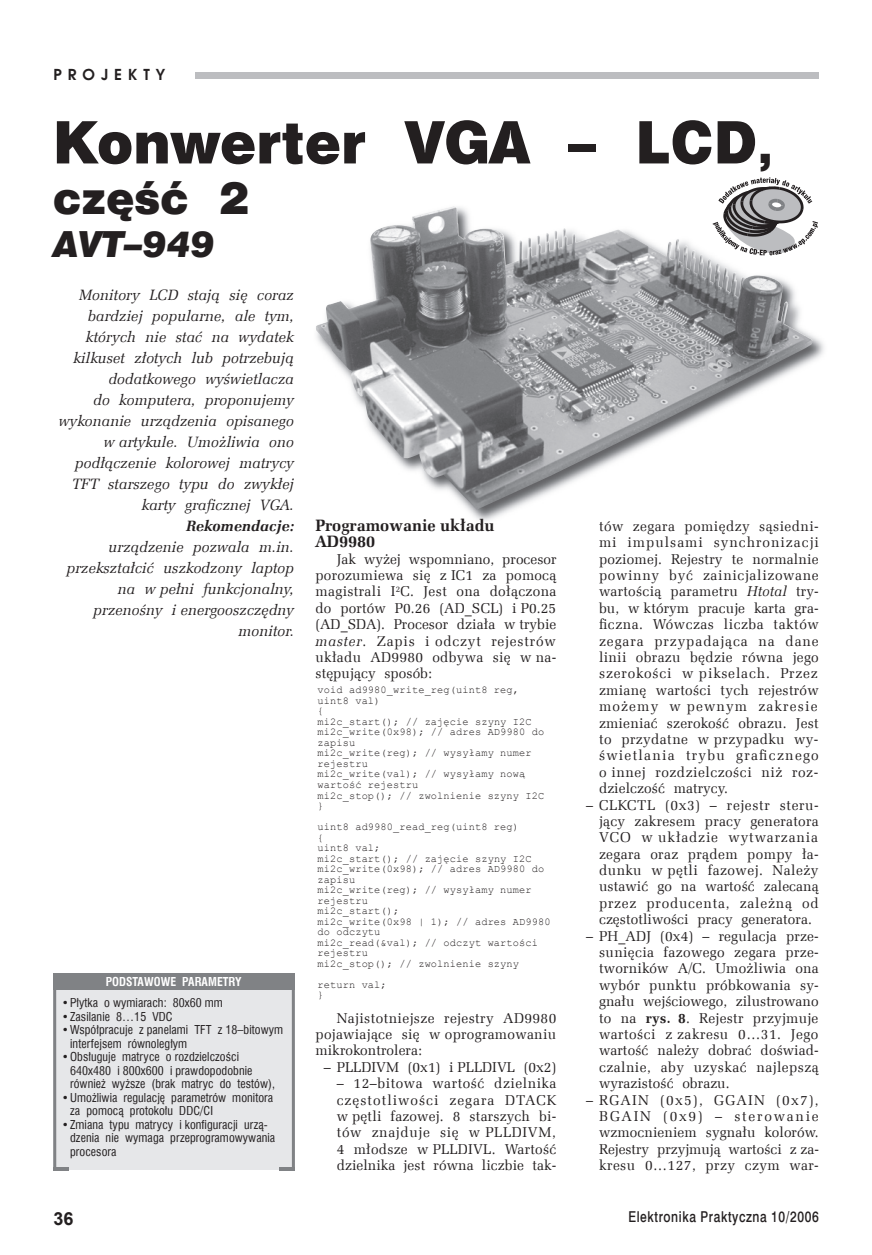
<style>
.page{position:relative;width:872px;height:1255px;background:#fff}
.page>*{position:absolute;margin:0;border:0;box-sizing:border-box;transform-origin:0 0}
.t1{font:54px "Swis 721 Blk 2 EU";letter-spacing:.005em;color:#231f20}
.t2{font:42px "Swis 721 Blk 2 EU";letter-spacing:.005em;color:#231f20}
.t3{font:italic 36px "Swis 721 Blk EU";letter-spacing:.005em;color:#231f20}
.t4{font:700 18px "Arial";color:#231f20}
.t5{font:700 16.5px/16.4px "Zapf Ellipt EU";color:#231f20}
.t6{font:italic 15px/21px "Zapf Ellipt EU";letter-spacing:.005em;color:#231f20;text-align:right}
.t7{font:15px "Swis 721 Md EU";letter-spacing:.05em;color:#231f20;scale:.8 1}
.t8{font:700 15px "Avalon";letter-spacing:.005em;color:#231f20;scale:.96 1}
.t9{font:italic 700 15px "Zapf Ellipt EU";letter-spacing:.005em;color:#231f20}
.t10{font:700 15px "Avalon";letter-spacing:.4em;color:#231f20}
.t11{font:14.25px/16.4px "Zapf Ellipt EU";letter-spacing:.01em;color:#231f20;text-align:justify}
.t12{font:12px/13.5px "Swis 721 Cn EU";letter-spacing:.005em;color:#231f20}
.t13{font:700 12px "Swis 721 Cn EU";letter-spacing:.005em;color:#fff}
.t14{font:10.5px/10.5px "Courier New";letter-spacing:.01em;color:#231f20}
.s1{font-size:42px}
.s2{font-style:italic}
.s3{font-weight:700}
</style>
<div class="page">
<div style="left:229px;top:72px;width:589px;height:7px;background:#bcbdc0"></div>
<img style="left:316px;top:206px;width:496px;height:303px">
<div style="left:53px;top:989px;width:241px;height:180px;background:#e6e7e9"></div>
<hr style="left:280px;top:1166px;width:15px;height:3px;background:#808285">
<hr style="left:292px;top:973px;width:3px;height:196px;background:#808285">
<hr style="left:53px;top:973px;width:3px;height:196px;background:#808285">
<hr style="left:53px;top:1166px;width:15px;height:3px;background:#808285">
<div style="left:53px;top:973px;width:241px;height:16px;background:#808285"></div>
<div style="left:195px;top:72px;width:120px;height:7px;background:#bcbdc0"></div>
<svg style="left:712px;top:177px;width:106px;height:79px"></svg>
<p class="t8" style="left:53px;top:65px;width:172px">Konwerter VGA – LCD</p>
<p class="t10" style="left:53px;top:65px;width:113px">PROJEKTY</p>
<h1 class="t1" style="left:53px;top:106px;width:721px">Konwerter VGA – LCD<span class="s1">,</span></h1>
<h2 class="t2" style="left:53px;top:169px;width:198px">część 2</h2>
<h3 class="t3" style="left:53px;top:221px;width:163px">AVT–949</h3>
<p class="t6" style="left:59px;top:284px;width:237px">Monitory LCD stają się coraz bardziej popularne, ale tym, których nie stać na wydatek kilkuset złotych lub potrzebują dodatkowego wyświetlacza<br>do komputera, proponujemy wykonanie urządzenia opisanego w artykule. Umożliwia ono podłączenie kolorowej matrycy<br>TFT starszego typu do zwykłej karty graficznej VGA.</p>
<p class="t9" style="left:186px;top:516px;width:109px">Rekomendacje:</p>
<p class="t6" style="left:67px;top:536px;width:229px">urządzenie pozwala m.in. przekształcić uszkodzony laptop na w pełni funkcjonalny, przenośny i energooszczędny monitor.</p>
<p class="t5" style="left:315px;top:517px;width:181px">Programowanie układu<br>AD9980</p>
<p class="t11" style="left:315px;top:551px;width:242px;text-indent:21px">Jak wyżej wspomniano, procesor porozumiewa się z IC1 za pomocą magistrali I<sup>2</sup>C. Jest ona dołączona do portów P0.26 (AD_SCL) i P0.25 (AD_SDA). Procesor działa w trybie <span class="s2">master</span>. Zapis i odczyt rejestrów układu AD9980 odbywa się w na&shy;stępujący sposób:</p>
<p class="t14" style="left:317px;top:684px;width:228px">void ad9980_write_reg(uint8 reg, uint8 val)<br>{<br>mi2c_start(); // zajęcie szyny I2C mi2c_write(0x98); // adres AD9980 do zapisu<br>mi2c_write(reg); // wysyłamy numer rejestru<br>mi2c_write(val); // wysyłamy nową wartość rejestru<br>mi2c_stop(); // zwolnienie szyny I2C }</p>
<p class="t14" style="left:317px;top:821px;width:234px">uint8 ad9980_read_reg(uint8 reg)<br>{<br>uint8 val;<br>mi2c_start(); // zajęcie szyny I2C mi2c_write(0x98); // adres AD9980 do zapisu<br>mi2c_write(reg); // wysyłamy numer rejestru<br>mi2c_start();<br>mi2c_write(0x98 | 1); // adres AD9980 do odczytu<br>mi2c_read(&amp;val); // odczyt wartości rejestru<br>mi2c_stop(); // zwolnienie szyny</p>
<p class="t14" style="left:317px;top:978px;width:71px">return val; }</p>
<p class="t11" style="left:315px;top:1009px;width:242px;text-indent:21px">Najistotniejsze rejestry AD9980 pojawiające się w oprogramowaniu mikrokontrolera:</p>
<p class="t11" style="left:324px;top:1058px;width:234px">– PLLDIVM (0x1) i PLLDIVL (0x2)</p>
<p class="t11" style="left:337px;top:1075px;width:221px">– 12–bitowa wartość dzielnika częstotliwości zegara DTACK w pętli fazowej. 8 starszych bi&shy;tów znajduje się w PLLDIVM, 4 młodsze w PLLDIVL. Wartość dzielnika jest równa liczbie tak-</p>
<p class="t11" style="left:599px;top:518px;width:221px">tów zegara pomiędzy sąsiedni&shy;mi impulsami synchronizacji poziomej. Rejestry te normalnie powinny być zainicjalizowane wartością parametru <span class="s2">Htotal</span> try&shy;bu, w którym pracuje karta gra&shy;ficzna. Wówczas liczba taktów zegara przypadająca na dane linii obrazu będzie równa jego szerokości w pikselach. Przez zmianę wartości tych rejestrów możemy w pewnym zakresie zmieniać szerokość obrazu. Jest to przydatne w przypadku wy&shy;świetlania trybu graficznego o innej rozdzielczości niż roz&shy;dzielczość matrycy.</p>
<p class="t11" style="left:599px;top:796px;width:221px;text-indent:-13px">– CLKCTL (0x3) – rejestr steru&shy;jący zakresem pracy generatora VCO w układzie wytwarzania zegara oraz prądem pompy ła&shy;dunku w pętli fazowej. Należy ustawić go na wartość zalecaną przez producenta, zależną od częstotliwości pracy generatora.</p>
<p class="t11" style="left:599px;top:927px;width:221px;text-indent:-13px">– PH_ADJ (0x4) – regulacja prze&shy;sunięcia fazowego zegara prze&shy;tworników A/C. Umożliwia ona wybór punktu próbkowania sy&shy;gnału wejściowego, zilustrowano to na <span class="s3">rys. 8</span>. Rejestr przyjmuje wartości z zakresu 0…31. Jego wartość należy dobrać doświad&shy;czalnie, aby uzyskać najlepszą wyrazistość obrazu.</p>
<p class="t11" style="left:599px;top:1091px;width:221px;text-indent:-13px">– RGAIN (0x5), GGAIN (0x7), BGAIN (0x9) – sterowanie wzmocnieniem sygnału kolorów.<br>Rejestry przyjmują wartości z za&shy;kresu 0…127, przy czym war-</p>
<p class="t13" style="left:106px;top:974px;width:138px">PODSTAWOWE PARAMETRY</p>
<p class="t12" style="left:62px;top:996px;width:163px">• Płytka o wymiarach: 80x60 mm</p>
<p class="t12" style="left:62px;top:1009px;width:112px">• Zasilanie 8…15 VDC</p>
<p class="t12" style="left:70px;top:1023px;width:214px;text-indent:-9px">• Współpracuje z panelami TFT z 18–bitowym interfejsem równoległym</p>
<p class="t12" style="left:70px;top:1050px;width:206px;text-indent:-9px">• Obsługuje matryce o rozdzielczości<br>640x480 i 800x600 i prawdopodobnie również wyższe (brak matryc do testów),</p>
<p class="t12" style="left:70px;top:1090px;width:204px;text-indent:-9px">• Umożliwia regulację parametrów monitora za pomocą protokołu DDC/CI</p>
<p class="t12" style="left:70px;top:1117px;width:206px;text-indent:-9px">• Zmiana typu matrycy i konfiguracji urzą&shy;dzenia nie wymaga przeprogramowywania procesora</p>
<p class="t4" style="left:53px;top:1206px;width:22px">36</p>
<p class="t7" style="left:628px;top:1207px;width:239px">Elektronika Praktyczna 10/2006</p>
</div>
